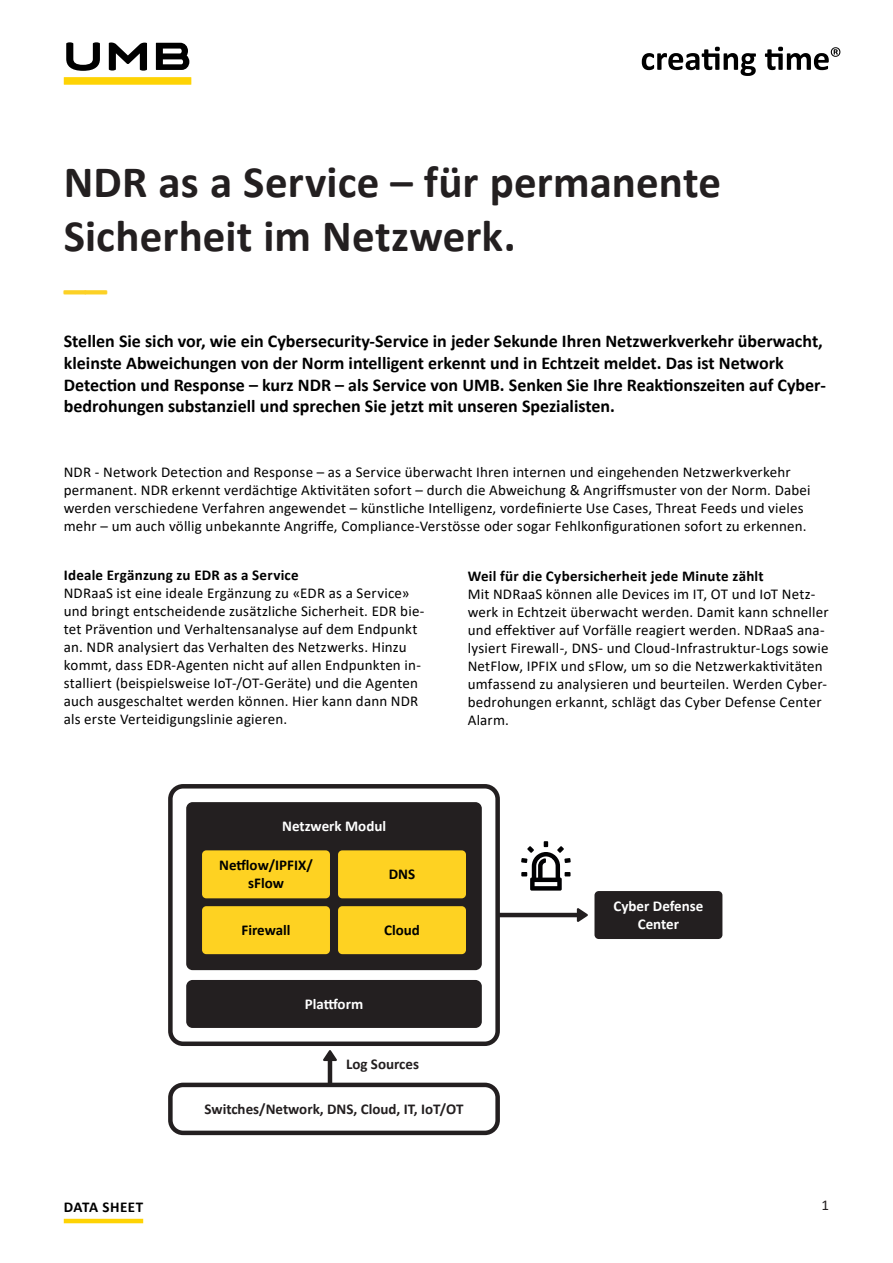
<style>
.page{position:relative;width:893px;height:1263px;background:#fff}
.page>*{position:absolute;margin:0;border:0;box-sizing:border-box;transform-origin:0 0}
.t1{font:700 45px/54px "Calibri";color:#231f20}
.t2{font:700 45px "Calibri";color:#fcd125}
.t3{font:700 18px/21.6px "Calibri";color:#000}
.t4{font:15px/18px "Calibri";letter-spacing:.01em;color:#000}
.t5{font:700 15px/18px "Calibri";letter-spacing:.015em;color:#000;text-align:center}
.t6{font:700 15px "Calibri";color:#231f20}
.t7{font:700 15px/18px "Calibri";color:#fff;text-align:center}
.t8{font:15px "Calibri";color:#231f20}
</style>
<div class="page">
<hr style="left:64px;top:1219px;width:79px;height:4px;background:#fed304">
<div style="left:64px;top:77px;width:127px;height:8px;background:#fed304"></div>
<svg style="left:66px;top:42px;width:34px;height:29px"></svg>
<svg style="left:109px;top:42px;width:38px;height:29px"></svg>
<svg style="left:156px;top:43px;width:33px;height:27px"></svg>
<svg style="left:642px;top:47px;width:114px;height:29px"></svg>
<svg style="left:765px;top:47px;width:75px;height:23px"></svg>
<div style="left:168px;top:784px;width:332px;height:262px;border:4px solid #231f20;border-radius:13px"></div>
<div style="left:186px;top:802px;width:296px;height:168px;background:#231f20;border-radius:6px"></div>
<div style="left:202px;top:850px;width:128px;height:48px;background:#fed222;border-radius:4px"></div>
<div style="left:202px;top:906px;width:128px;height:48px;background:#fed222;border-radius:4px"></div>
<div style="left:338px;top:850px;width:128px;height:48px;background:#fed222;border-radius:4px"></div>
<div style="left:338px;top:906px;width:128px;height:48px;background:#fed222;border-radius:4px"></div>
<div style="left:186px;top:980px;width:296px;height:48px;background:#231f20;border-radius:6px"></div>
<div style="left:168px;top:1083px;width:332px;height:52px;border:4px solid #231f20;border-radius:13px"></div>
<div style="left:594px;top:891px;width:128px;height:48px;background:#231f20;border-radius:4px"></div>
<hr style="left:328px;top:1059px;width:4px;height:26px;background:#231f20">
<hr style="left:498px;top:913px;width:84px;height:4px;background:#231f20">
<svg style="left:323px;top:1050px;width:14px;height:11px"></svg>
<svg style="left:577px;top:908px;width:11px;height:14px"></svg>
<svg style="left:521px;top:841px;width:50px;height:49px"></svg>
<h1 class="t1" style="left:64px;top:155px;width:659px">NDR as a Service – für permanente<br>Sicherheit im Netzwerk.</h1>
<h1 class="t2" style="left:64px;top:259px;width:45px">––</h1>
<p class="t3" style="left:64px;top:330px;width:764px">Stellen Sie sich vor, wie ein Cybersecurity-Service in jeder Sekunde Ihren Netzwerkverkehr überwacht, kleinste Abweichungen von der Norm intelligent erkennt und in Echtzeit meldet. Das ist Network Detection und Response – kurz NDR – als Service von UMB. Senken Sie Ihre Reaktionszeiten auf Cyber&shy;bedrohungen substanziell und sprechen Sie jetzt mit unseren Spezialisten.</p>
<p class="t4" style="left:64px;top:463px;width:748px">NDR - Network Detection and Response – as a Service überwacht Ihren internen und eingehenden Netzwerkverkehr permanent. NDR erkennt verdächtige Aktivitäten sofort – durch die Abweichung &amp; Angriffsmuster von der Norm. Dabei werden verschiedene Verfahren angewendet – künstliche Intelligenz, vordefinierte Use Cases, Threat Feeds und vieles mehr – um auch völlig unbekannte Angriffe, Compliance-Verstösse oder sogar Fehlkonfigurationen sofort zu erkennen.</p>
<p class="t5" style="left:64px;top:566px;width:236px">Ideale Ergänzung zu EDR as a Service</p>
<p class="t4" style="left:64px;top:584px;width:362px">NDRaaS ist eine ideale Ergänzung zu «EDR as a Service» und bringt entscheidende zusätzliche Sicherheit. EDR bie&shy;tet Prävention und Verhaltensanalyse auf dem Endpunkt an. NDR analysiert das Verhalten des Netzwerks. Hinzu kommt, dass EDR-Agenten nicht auf allen Endpunkten in&shy;stalliert (beispielsweise IoT-/OT-Geräte) und die Agenten auch ausgeschaltet werden können. Hier kann dann NDR als erste Verteidigungslinie agieren.</p>
<p class="t7" style="left:282px;top:817px;width:105px">Netzwerk Modul</p>
<p class="t5" style="left:219px;top:856px;width:95px">Netflow/IPFIX/ sFlow</p>
<p class="t5" style="left:241px;top:921px;width:51px">Firewall</p>
<p class="t5" style="left:389px;top:865px;width:28px">DNS</p>
<p class="t5" style="left:384px;top:921px;width:37px">Cloud</p>
<p class="t7" style="left:305px;top:995px;width:60px">Plattform</p>
<p class="t6" style="left:346px;top:1053px;width:75px">Log Sources</p>
<p class="t5" style="left:468px;top:566px;width:298px">Weil für die Cybersicherheit jede Minute zählt</p>
<p class="t4" style="left:468px;top:584px;width:362px">Mit NDRaaS können alle Devices im IT, OT und IoT Netz&shy;werk in Echtzeit überwacht werden. Damit kann schneller und effektiver auf Vorfälle reagiert werden. NDRaaS ana&shy;lysiert Firewall-, DNS- und Cloud-Infrastruktur-Logs sowie NetFlow, IPFIX und sFlow, um so die Netzwerkaktivitäten umfassend zu analysieren und beurteilen. Werden Cyber&shy;bedrohungen erkannt, schlägt das Cyber Defense Center Alarm.</p>
<p class="t7" style="left:613px;top:897px;width:91px">Cyber Defense<br>Center</p>
<p class="t6" style="left:205px;top:1098px;width:260px">Switches/Network, DNS, Cloud, IT, IoT/OT</p>
<p class="t5" style="left:64px;top:1198px;width:81px">DATA SHEET</p>
<p class="t8" style="left:822px;top:1195px;width:9px">1</p>
</div>
